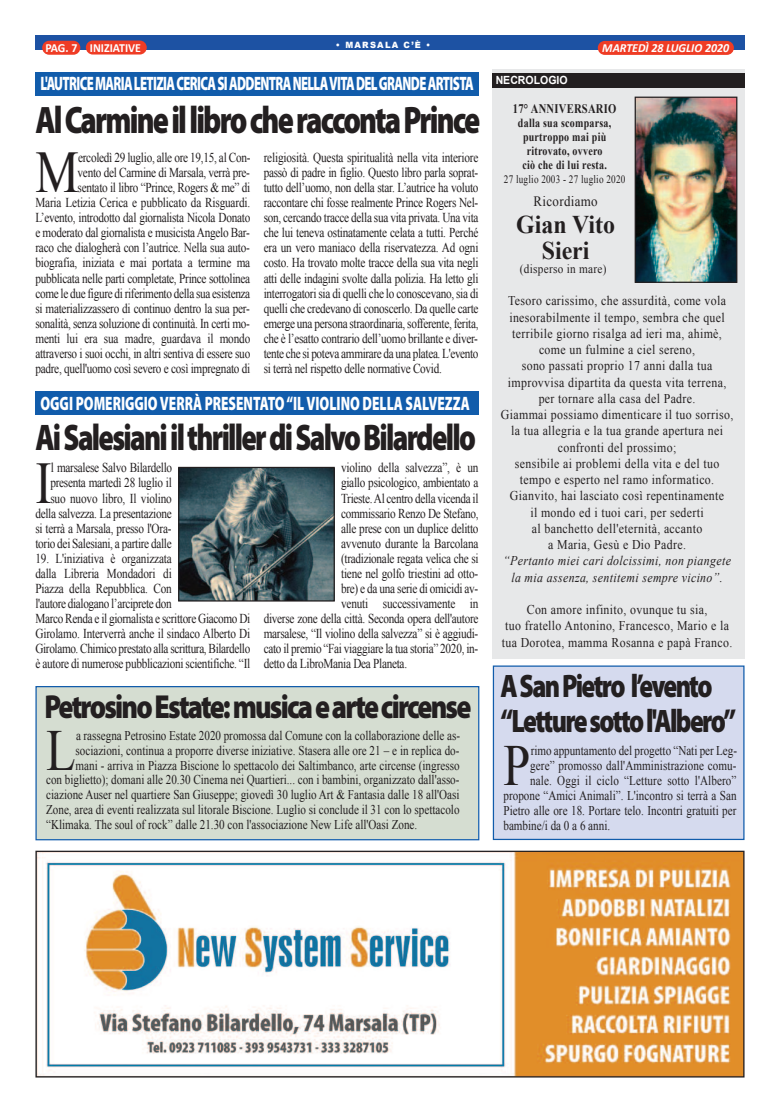
<style>
.page{position:relative;width:780px;height:1113px;background:#fff}
.page>*{position:absolute;margin:0;border:0;box-sizing:border-box;transform-origin:0 0}
.t1{font:59px "Times New Roman";color:#231f20;scale:.83 1}
.t2{font:58.25px "Times New Roman";color:#231f20;scale:.83 1}
.t3{font:900 38.38px "Myriad Pro";letter-spacing:-.06em;color:#231f20;scale:.78 1}
.t4{font:900 37.12px "Myriad Pro";letter-spacing:-.06em;color:#231f20;scale:.77 1}
.t5{font:900 33.38px "Myriad Pro";letter-spacing:-.065em;color:#231f20;scale:.83 1}
.t6{font:900 32.62px/34px "Myriad Pro";letter-spacing:-.065em;color:#231f20;scale:.79 1}
.t7{font:700 25.5px/26.2px "Times New Roman";color:#231f20;text-align:center;scale:.94 1}
.t8{font:900 19.5px "Myriad Pro";letter-spacing:-.04em;color:#fff;scale:.66 1}
.t9{font:900 19.5px "Myriad Pro";color:#fff;scale:.69 1}
.t10{font:14.25px "Times New Roman";letter-spacing:.025em;color:#231f20;scale:.91 1}
.t11{font:13.62px/15px "Times New Roman";letter-spacing:-.025em;color:#231f20;text-align:right;scale:.83 1}
.t12{font:13.38px "Times New Roman";letter-spacing:.01em;color:#231f20;scale:.83 1}
.t13{font:13.38px/16.2px "Times New Roman";letter-spacing:.03em;color:#231f20;text-align:center;scale:.89 1}
.t14{font:italic 13.38px/16.2px "Times New Roman";letter-spacing:.03em;color:#231f20;text-align:center;scale:.89 1}
.t15{font:700 13.12px "Times New Roman";letter-spacing:.025em;color:#231f20;scale:.81 1}
.t16{font:700 12.38px/14px "Times New Roman";letter-spacing:.025em;color:#231f20;text-align:center;scale:.81 1}
.t17{font:italic 700 12.38px "Calibri";color:#fff;scale:.96 1}
.t18{font:12.38px "Times New Roman";letter-spacing:.025em;color:#231f20;scale:.91 1}
.t19{font:700 12.38px "Calibri";color:#fff;scale:.96 1}
.t20{font:11.38px "Times New Roman";letter-spacing:.025em;color:#231f20;scale:.81 1}
.t21{font:700 11.25px "Arial";color:#fff;scale:.94 1}
.t22{font:900 8.62px "Arial";letter-spacing:.15em;color:#fff;scale:.96 1}
</style>
<div class="page">
<div style="left:35px;top:35px;width:709px;height:14px;background:#1d52a3"></div>
<div style="left:42px;top:41px;width:38px;height:14px;background:#ef3c25;border-radius:7px"></div>
<div style="left:597px;top:41px;width:136px;height:14px;background:#ef3c25;border-radius:7px"></div>
<div style="left:86px;top:41px;width:61px;height:14px;background:#ef3c25;border-radius:7px"></div>
<img style="left:37px;top:852px;width:705px;height:223px">
<div style="left:35px;top:850px;width:709px;height:227px;border:1px solid #231f20"></div>
<div style="left:492px;top:69px;width:252px;height:589px;background:#e7e8e9"></div>
<div style="left:492px;top:73px;width:252px;height:14px;background:#231f20"></div>
<img style="left:636px;top:99px;width:99px;height:182px">
<div style="left:634px;top:97px;width:103px;height:186px;border:1px solid #231f20"></div>
<div style="left:35px;top:72px;width:444px;height:23px;background:#115cab"></div>
<div style="left:35px;top:391px;width:444px;height:24px;background:#115cab"></div>
<div style="left:37px;top:687px;width:441px;height:152px;background:#d5ddd1"></div>
<div style="left:35px;top:686px;width:444px;height:154px;border:1px solid #115cab"></div>
<div style="left:494px;top:667px;width:249px;height:172px;background:#d5daee"></div>
<div style="left:493px;top:665px;width:251px;height:175px;border:1px solid #115cab"></div>
<img style="left:180px;top:469px;width:153px;height:130px">
<div style="left:178px;top:467px;width:157px;height:134px;border:1px solid #231f20"></div>
<p class="t22" style="left:336px;top:39px;width:100px">• MARSALA C’È •</p>
<p class="t19" style="left:45px;top:42px;width:101px">PAG. 7 INIZIATIVE</p>
<p class="t17" style="left:602px;top:42px;width:134px">MARTEDÌ 28 LUGLIO 2020</p>
<h3 class="t8" style="left:40px;top:76px;width:658px">L'AUTRICEMARIALETIZIACERICASIADDENTRANELLAVITADELGRANDEARTISTA</h3>
<h3 class="t3" style="left:35px;top:106px;width:572px">AlCarmineillibrocheraccontaPrince</h3>
<p class="t11" style="left:35px;top:150px;width:261px">ercoledì 29 luglio, alle ore 19,15, al Con-<br>vento del Carmine di Marsala, verrà pre-<br>sentato il libro “Prince, Rogers &amp; me” di<br>Maria Letizia Cerica e pubblicato da Risguardi.<br>L’evento, introdotto dal giornalista Nicola Donato e moderato dal giornalista e musicista Angelo Bar&shy;raco che dialogherà con l’autrice. Nella sua auto&shy;biografia, iniziata e mai portata a termine ma pubblicata nelle parti completate, Prince sottolinea come le due figure di riferimento della sua esistenza si materializzassero di continuo dentro la sua per&shy;sonalità, senza soluzione di continuità. In certi mo&shy;menti lui era sua madre, guardava il mondo attraverso i suoi occhi, in altri sentiva di essere suo padre, quell'uomo così severo e così impregnato di</p>
<p class="t11" style="left:264px;top:150px;width:260px;text-align:justify">religiosità. Questa spiritualità nella vita interiore passò di padre in figlio. Questo libro parla soprat&shy;tutto dell’uomo, non della star. L’autrice ha voluto raccontare chi fosse realmente Prince Rogers Nel&shy;son, cercando tracce della sua vita privata. Una vita che lui teneva ostinatamente celata a tutti. Perché era un vero maniaco della riservatezza. Ad ogni costo. Ha trovato molte tracce della sua vita negli atti delle indagini svolte dalla polizia. Ha letto gli interrogatori sia di quelli che lo conoscevano, sia di quelli che credevano di conoscerlo. Da quelle carte emerge una persona straordinaria, sofferente, ferita, che è l’esatto contrario dell’uomo brillante e diver&shy;tente che si poteva ammirare da una platea. L'evento si terrà nel rispetto delle normative Covid.</p>
<h1 class="t1" style="left:35px;top:139px;width:54px">M</h1>
<h3 class="t9" style="left:40px;top:395px;width:624px">OGGI POMERIGGIO VERRÀ PRESENTATO“IL VIOLINO DELLA SALVEZZA</h3>
<h3 class="t4" style="left:35px;top:423px;width:573px">AiSalesianiilthrillerdiSalvoBilardello</h3>
<p class="t11" style="left:35px;top:460px;width:166px">l marsalese Salvo Bilardello presenta martedì 28 luglio il suo nuovo libro, Il violino della salvezza. La presentazione si terrà a Marsala, presso l'Ora&shy;torio dei Salesiani, a partire dalle</p>
<p class="t11" style="left:35px;top:550px;width:260px;text-align:left">19. L'iniziativa è organizzata<br>dalla Libreria Mondadori di<br>Piazza della Repubblica. Con<br>l'autore dialogano l’arciprete don<br>Marco Renda e il giornalista e scrittore Giacomo Di Girolamo. Interverrà anche il sindaco Alberto Di Girolamo. Chimico prestato alla scrittura, Bilardello è autore di numerose pubblicazioni scientifiche. “Il</p>
<p class="t11" style="left:341px;top:460px;width:167px">violino della salvezza”, è un</p>
<p class="t11" style="left:341px;top:475px;width:167px">giallo psicologico, ambientato a</p>
<p class="t11" style="left:341px;top:490px;width:167px">Trieste.Al centro della vicenda il</p>
<p class="t11" style="left:341px;top:505px;width:167px">commissario Renzo De Stefano,</p>
<p class="t11" style="left:341px;top:520px;width:167px">alle prese con un duplice delitto</p>
<p class="t11" style="left:341px;top:535px;width:167px">avvenuto durante la Barcolana</p>
<p class="t11" style="left:341px;top:550px;width:167px">(tradizionale regata velica che si</p>
<p class="t11" style="left:341px;top:566px;width:167px">tiene nel golfo triestini ad otto-</p>
<p class="t11" style="left:341px;top:581px;width:167px">bre) e da una serie di omicidi av-</p>
<p class="t11" style="left:341px;top:596px;width:167px">venuti successivamente in</p>
<p class="t11" style="left:264px;top:611px;width:260px">diverse zone della città. Seconda opera dell'autore</p>
<p class="t11" style="left:264px;top:626px;width:260px">marsalese, “Il violino della salvezza” si è aggiudi-</p>
<p class="t11" style="left:264px;top:641px;width:260px">cato il premio “Fai viaggiare la tua storia” 2020, in-</p>
<p class="t11" style="left:264px;top:656px;width:174px">detto da LibroMania Dea Planeta.</p>
<h3 class="t5" style="left:44px;top:694px;width:516px">PetrosinoEstate:musicaeartecircense</h3>
<h2 class="t2" style="left:46px;top:717px;width:37px">L</h2>
<p class="t12" style="left:76px;top:728px;width:464px">a rassegna Petrosino Estate 2020 promossa dal Comune con la collaborazione delle as-</p>
<h1 class="t1" style="left:35px;top:450px;width:21px">I</h1>
<p class="t12" style="left:76px;top:742px;width:464px">sociazioni, continua a proporre diverse iniziative. Stasera alle ore 21 – e in replica do-</p>
<p class="t12" style="left:76px;top:757px;width:464px">mani - arriva in Piazza Biscione lo spettacolo dei Saltimbanco, arte circense (ingresso</p>
<p class="t12" style="left:46px;top:772px;width:499px">con biglietto); domani alle 20.30 Cinema nei Quartieri... con i bambini, organizzato dall'asso-</p>
<p class="t12" style="left:46px;top:787px;width:499px">ciazione Auser nel quartiere San Giuseppe; giovedì 30 luglio Art &amp; Fantasia dalle 18 all'Oasi</p>
<p class="t12" style="left:46px;top:802px;width:499px">Zone, area di eventi realizzata sul litorale Biscione. Luglio si conclude il 31 con lo spettacolo</p>
<p class="t12" style="left:46px;top:817px;width:448px">“Klimaka. The soul of rock” dalle 21.30 con l'associazione New Life all'Oasi Zone.</p>
<p class="t21" style="left:495px;top:74px;width:78px">NECROLOGIO</p>
<p class="t15" style="left:513px;top:101px;width:129px">17° ANNIVERSARIO</p>
<p class="t16" style="left:518px;top:115px;width:117px">dalla sua scomparsa, purtroppo mai più ritrovato, ovvero<br>ciò che di lui resta.</p>
<p class="t20" style="left:504px;top:173px;width:151px">27 luglio 2003 - 27 luglio 2020</p>
<p class="t10" style="left:533px;top:194px;width:72px">Ricordiamo</p>
<h3 class="t7" style="left:516px;top:211px;width:107px">Gian Vito<br>Sieri</h3>
<p class="t18" style="left:520px;top:262px;width:97px">(disperso in mare)</p>
<p class="t13" style="left:501px;top:293px;width:263px">Tesoro carissimo, che assurdità, come vola inesorabilmente il tempo, sembra che quel terribile giorno risalga ad ieri ma, ahimè, come un fulmine a ciel sereno,<br>sono passati proprio 17 anni dalla tua improvvisa dipartita da questa vita terrena, per tornare alla casa del Padre.<br>Giammai possiamo dimenticare il tuo sorriso, la tua allegria e la tua grande apertura nei confronti del prossimo;<br>sensibile ai problemi della vita e del tuo tempo e esperto nel ramo informatico.<br>Gianvito, hai lasciato così repentinamente<br>il mondo ed i tuoi cari, per sederti<br>al banchetto dell'eternità, accanto<br>a Maria, Gesù e Dio Padre.</p>
<p class="t14" style="left:503px;top:553px;width:257px">“Pertanto miei cari dolcissimi, non piangete la mia assenza, sentitemi sempre vicino”.</p>
<p class="t13" style="left:501px;top:601px;width:261px">Con amore infinito, ovunque tu sia,<br>tuo fratello Antonino, Francesco, Mario e la tua Dorotea, mamma Rosanna e papà Franco.</p>
<h3 class="t6" style="left:500px;top:672px;width:300px">ASanPietro l’evento “Letturesottol'Albero”</h3>
<h2 class="t2" style="left:503px;top:733px;width:34px">P</h2>
<p class="t12" style="left:530px;top:743px;width:250px">rimo appuntamento del progetto “Nati per Leg-</p>
<p class="t12" style="left:530px;top:758px;width:250px">gere” promosso dall'Amministrazione comu-</p>
<p class="t12" style="left:530px;top:773px;width:250px">nale. Oggi il ciclo “Letture sotto l'Albero”</p>
<p class="t12" style="left:503px;top:788px;width:282px">propone “Amici Animali”. L'incontro si terrà a San</p>
<p class="t12" style="left:503px;top:803px;width:282px">Pietro alle ore 18. Portare telo. Incontri gratuiti per</p>
<p class="t12" style="left:503px;top:817px;width:130px">bambine/i da 0 a 6 anni.</p>
</div>
